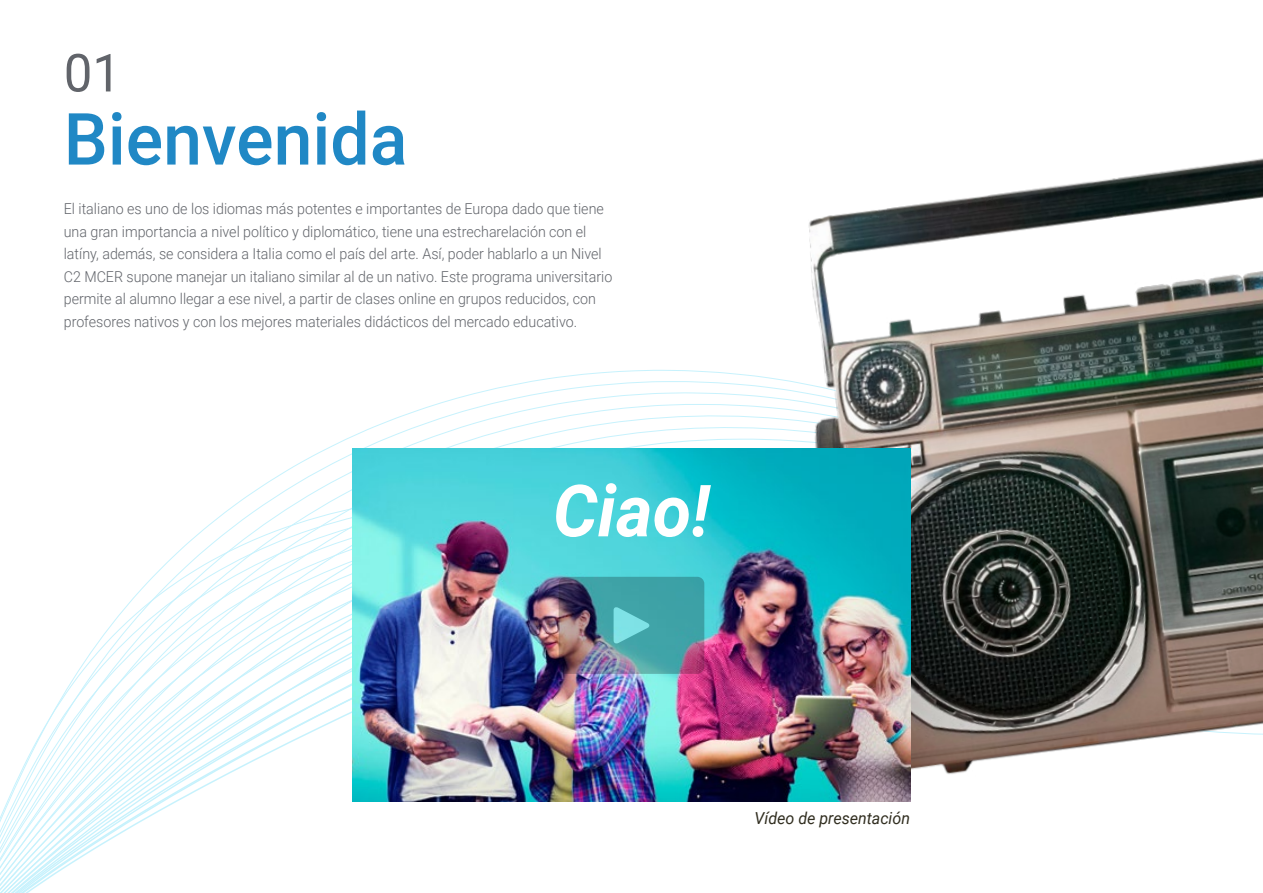
<style>
.page{position:relative;width:1263px;height:893px;background:#fff}
.page>*{position:absolute;margin:0;border:0;box-sizing:border-box;transform-origin:0 0}
.t1{font:500 72px "Roboto";color:#2088c5}
.t2{font:italic 700 72px "Roboto";color:#fff}
.t3{font:52.5px "Roboto";color:#61646a}
.t4{font:italic 16.5px "Roboto";color:#312e20}
.t5{font:300 15px/22.5px "Roboto";color:#61646a;scale:.95 1}
</style>
<div class="page">
<svg style="left:0;top:370px;width:632px;height:523px"></svg>
<img style="left:632px;top:158px;width:631px;height:644px">
<img style="left:353px;top:449px;width:557px;height:353px">
<img style="left:559px;top:577px;width:145px;height:97px">
<h2 class="t3" style="left:64px;top:36px;width:59px">01</h2>
<h1 class="t1" style="left:64px;top:89px;width:345px">Bienvenida</h1>
<p class="t5" style="left:64px;top:197px;width:579px">El italiano es uno de los idiomas más potentes e importantes de Europa dado que tiene una gran importancia a nivel político y diplomático, tiene una estrecharelación con el latíny, además, se considera a Italia como el país del arte. Así, poder hablarlo a un Nivel C2 MCER supone manejar un italiano similar al de un nativo. Este programa universitario permite al alumno llegar a ese nivel, a partir de clases online en grupos reducidos, con profesores nativos y con los mejores materiales didácticos del mercado educativo.</p>
<h1 class="t2" style="left:553px;top:460px;width:159px">Ciao!</h1>
<p class="t4" style="left:754px;top:806px;width:157px">Vídeo de presentación</p>
</div>
